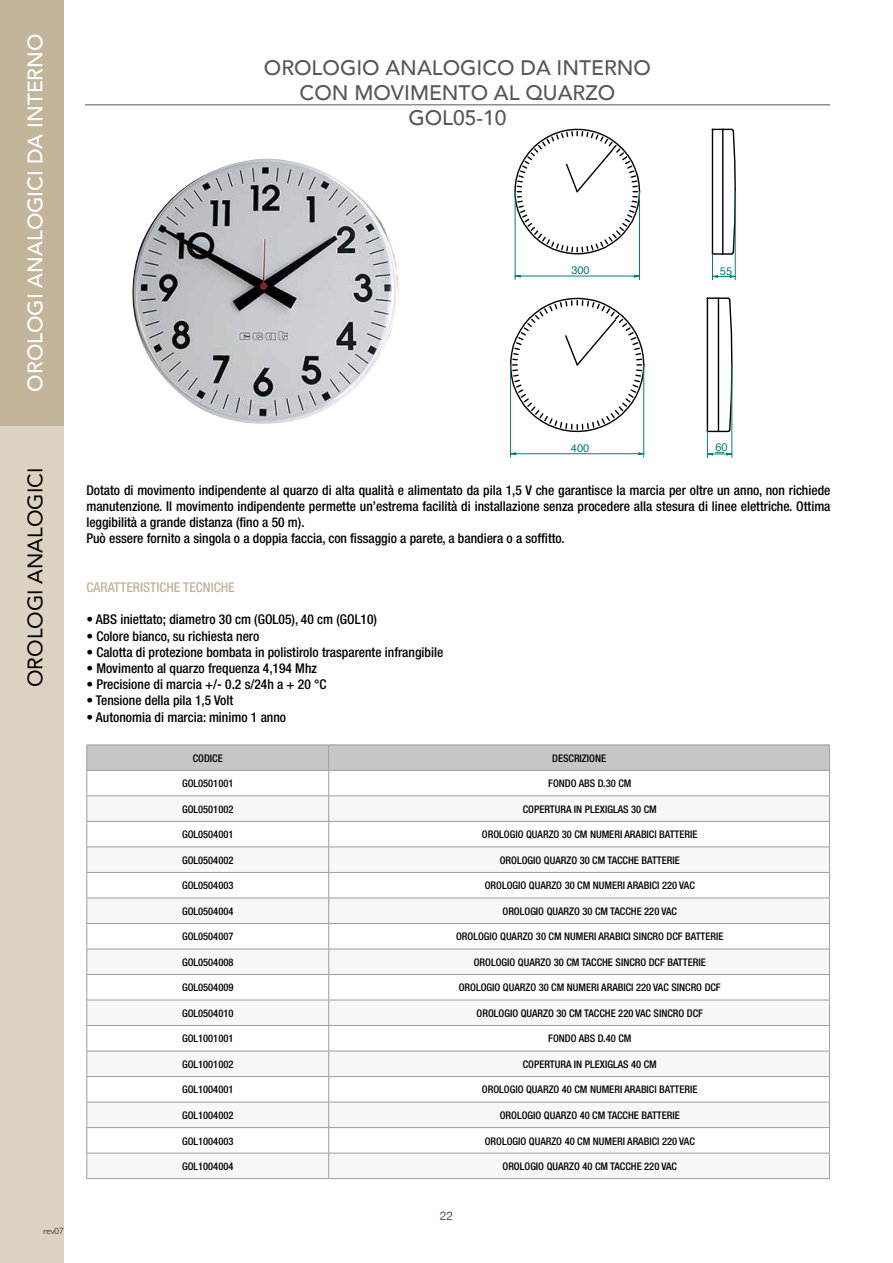
<style>
.page{position:relative;width:893px;height:1263px;background:#fff}
.page>*{position:absolute;margin:0;border:0;box-sizing:border-box;transform-origin:0 0}
.t1{font:500 21px/25.2px "Avenir";color:#575756;text-align:center}
.t2{font:500 21px "Avenir";color:#fff}
.t3{font:21px "Avenir";color:#000}
.t4{font:500 condensed 13.5px/16.2px "Helvetica Neue";color:#000}
.t5{font:500 condensed 13.5px "Helvetica Neue";color:#c2b59a}
.t6{font:12px "Helvetica Neue";color:#575756}
.t7{font:11.1px "Helvetica";letter-spacing:-.005em;color:#008080}
.t8{font:500 condensed 10.5px "Helvetica Neue";color:#000}
.t9{font:300 9px "Gill Sans";color:#000}
</style>
<div class="page">
<div style="left:0;top:374px;width:64px;height:889px;background:#dbd2c2"></div>
<div style="left:0;top:0;width:64px;height:425px;background:#c2b59a"></div>
<svg style="left:514px;top:128px;width:127px;height:127px"></svg>
<svg style="left:514px;top:274px;width:7px;height:4px"></svg>
<hr style="left:515px;top:192px;width:1px;height:88px;background:#008080">
<hr style="left:639px;top:192px;width:1px;height:88px;background:#008080">
<hr style="left:515px;top:276px;width:124px;height:1px;background:#008080">
<svg style="left:711px;top:128px;width:25px;height:152px"></svg>
<svg style="left:510px;top:297px;width:135px;height:136px"></svg>
<svg style="left:638px;top:452px;width:7px;height:3px"></svg>
<hr style="left:510px;top:365px;width:1px;height:92px;background:#008080">
<hr style="left:643px;top:365px;width:1px;height:92px;background:#008080">
<hr style="left:511px;top:453px;width:133px;height:1px;background:#008080">
<svg style="left:706px;top:297px;width:27px;height:160px"></svg>
<hr style="left:85px;top:104px;width:745px;height:1px;background:#575756">
<hr style="left:86px;top:744px;width:243px;height:1px;background:#9d9d9c">
<hr style="left:329px;top:744px;width:501px;height:1px;background:#9d9d9c">
<svg style="left:86px;top:745px;width:744px;height:433px"></svg>
<hr style="left:86px;top:1178px;width:243px;height:1px;background:#9d9d9c">
<hr style="left:329px;top:1178px;width:501px;height:1px;background:#9d9d9c">
<img style="left:132px;top:159px;width:267px;height:265px">
<h1 class="t2" style="left:17px;top:392px;width:360px;rotate:-90deg">OROLOGI ANALOGICI DA INTERNO</h1>
<h1 class="t3" style="left:18px;top:687px;width:221px;rotate:-90deg">OROLOGI ANALOGICI</h1>
<p class="t9" style="left:43px;top:1224px;width:22px">rev07</p>
<h1 class="t1" style="left:264px;top:54px;width:389px">OROLOGIO ANALOGICO DA INTERNO<br>CON MOVIMENTO AL QUARZO<br>GOL05-10</h1>
<p class="t7" style="left:550px;top:262px;width:42px">300 300</p>
<p class="t7" style="left:720px;top:262px;width:35px">55 55</p>
<p class="t7" style="left:571px;top:440px;width:20px">400</p>
<p class="t7" style="left:715px;top:439px;width:14px">60</p>
<p class="t4" style="left:86px;top:482px;width:746px">Dotato di movimento indipendente al quarzo di alta qualità e alimentato da pila 1,5 V che garantisce la marcia per oltre un anno, non richiede manutenzione. Il movimento indipendente permette un’estrema facilità di installazione senza procedere alla stesura di linee elettriche. Ottima leggibilità a grande distanza (fino a 50 m).<br>Può essere fornito a singola o a doppia faccia, con fissaggio a parete, a bandiera o a soffitto.</p>
<p class="t5" style="left:86px;top:579px;width:150px">CARATTERISTICHE TECNICHE</p>
<p class="t4" style="left:86px;top:611px;width:292px">• ABS iniettato; diametro 30 cm (GOL05), 40 cm (GOL10)</p>
<p class="t4" style="left:86px;top:627px;width:175px">• Colore bianco, su richiesta nero</p>
<p class="t4" style="left:86px;top:644px;width:358px">• Calotta di protezione bombata in polistirolo trasparente infrangibile</p>
<p class="t4" style="left:86px;top:660px;width:232px">• Movimento al quarzo frequenza 4,194 Mhz</p>
<p class="t4" style="left:86px;top:676px;width:242px">• Precisione di marcia +/- 0.2 s/24h a + 20 °C</p>
<p class="t4" style="left:86px;top:692px;width:148px">• Tensione della pila 1,5 Volt</p>
<p class="t4" style="left:86px;top:708px;width:201px">• Autonomia di marcia: minimo 1 anno</p>
<p class="t8" style="left:193px;top:752px;width:31px">CODICE</p>
<p class="t8" style="left:552px;top:752px;width:55px">DESCRIZIONE</p>
<p class="t8" style="left:182px;top:777px;width:53px">GOL0501001</p>
<p class="t8" style="left:548px;top:777px;width:85px">FONDO ABS D.30 CM</p>
<p class="t8" style="left:182px;top:803px;width:53px">GOL0501002</p>
<p class="t8" style="left:523px;top:803px;width:135px">COPERTURA IN PLEXIGLAS 30 CM</p>
<p class="t8" style="left:182px;top:828px;width:53px">GOL0504001</p>
<p class="t8" style="left:482px;top:828px;width:217px">OROLOGIO QUARZO 30 CM NUMERI ARABICI BATTERIE</p>
<p class="t8" style="left:182px;top:854px;width:53px">GOL0504002</p>
<p class="t8" style="left:500px;top:854px;width:182px">OROLOGIO QUARZO 30 CM TACCHE BATTERIE</p>
<p class="t8" style="left:182px;top:879px;width:53px">GOL0504003</p>
<p class="t8" style="left:485px;top:879px;width:212px">OROLOGIO QUARZO 30 CM NUMERI ARABICI 220 VAC</p>
<p class="t8" style="left:182px;top:905px;width:53px">GOL0504004</p>
<p class="t8" style="left:502px;top:905px;width:176px">OROLOGIO QUARZO 30 CM TACCHE 220 VAC</p>
<p class="t8" style="left:182px;top:930px;width:53px">GOL0504007</p>
<p class="t8" style="left:456px;top:930px;width:269px">OROLOGIO QUARZO 30 CM NUMERI ARABICI SINCRO DCF BATTERIE</p>
<p class="t8" style="left:182px;top:956px;width:53px">GOL0504008</p>
<p class="t8" style="left:474px;top:956px;width:233px">OROLOGIO QUARZO 30 CM TACCHE SINCRO DCF BATTERIE</p>
<p class="t8" style="left:182px;top:981px;width:53px">GOL0504009</p>
<p class="t8" style="left:459px;top:981px;width:264px">OROLOGIO QUARZO 30 CM NUMERI ARABICI 220 VAC SINCRO DCF</p>
<p class="t8" style="left:182px;top:1007px;width:53px">GOL0504010</p>
<p class="t8" style="left:477px;top:1007px;width:228px">OROLOGIO QUARZO 30 CM TACCHE 220 VAC SINCRO DCF</p>
<p class="t8" style="left:182px;top:1032px;width:53px">GOL1001001</p>
<p class="t8" style="left:548px;top:1032px;width:85px">FONDO ABS D.40 CM</p>
<p class="t8" style="left:182px;top:1058px;width:53px">GOL1001002</p>
<p class="t8" style="left:523px;top:1058px;width:135px">COPERTURA IN PLEXIGLAS 40 CM</p>
<p class="t8" style="left:182px;top:1083px;width:53px">GOL1004001</p>
<p class="t8" style="left:482px;top:1083px;width:217px">OROLOGIO QUARZO 40 CM NUMERI ARABICI BATTERIE</p>
<p class="t8" style="left:182px;top:1109px;width:53px">GOL1004002</p>
<p class="t8" style="left:500px;top:1109px;width:182px">OROLOGIO QUARZO 40 CM TACCHE BATTERIE</p>
<p class="t8" style="left:182px;top:1134px;width:53px">GOL1004003</p>
<p class="t8" style="left:485px;top:1134px;width:212px">OROLOGIO QUARZO 40 CM NUMERI ARABICI 220 VAC</p>
<p class="t8" style="left:182px;top:1160px;width:53px">GOL1004004</p>
<p class="t8" style="left:502px;top:1160px;width:176px">OROLOGIO QUARZO 40 CM TACCHE 220 VAC</p>
<p class="t6" style="left:440px;top:1207px;width:15px">22</p>
</div>
